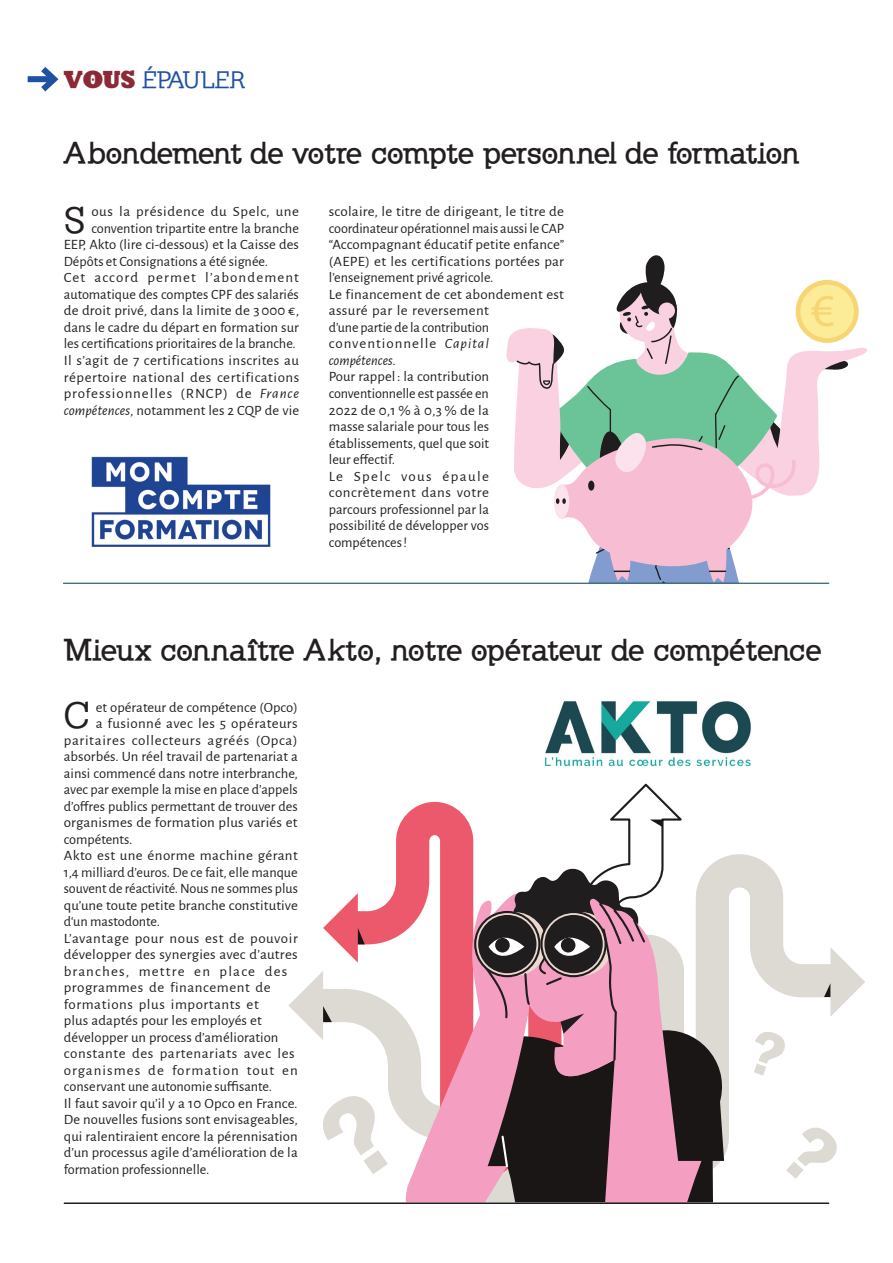
<style>
.page{position:relative;width:893px;height:1263px;background:#fff}
.page>*{position:absolute;margin:0;border:0;box-sizing:border-box;transform-origin:0 0}
.t1{font:45.75px "Myriad Pro";color:#f5d574}
.t2{font:500 39.15px "Klein Slabserif";color:#231f20}
.t3{font:700 31.5px "Klein Slabserif";letter-spacing:.02em;color:#231f20}
.t4{font:700 31.5px "Klein Slabserif";color:#231f20}
.t5{font:500 25.2px "Klein Slabserif";letter-spacing:-.015em;color:#1f51a3}
.t6{font:14.25px "Alegreya Sans";letter-spacing:.005em;color:#231f20}
.t7{font:14.25px/16.5px "Alegreya Sans";letter-spacing:.005em;color:#231f20;scale:1.05 1}
.t8{font:14.25px "Alegreya Sans";letter-spacing:.035em;color:#231f20;scale:1.05 1}
.t9{font:14.25px "Alegreya Sans";letter-spacing:.04em;color:#231f20;scale:1.05 1}
.t10{font:14.25px "Alegreya Sans";letter-spacing:.025em;color:#231f20;scale:1.05 1}
.t11{font:14.25px "Alegreya Sans";letter-spacing:.005em;color:#231f20;scale:1.04 1}
.t12{font:14.25px "Alegreya Sans";letter-spacing:.045em;color:#231f20;scale:1.05 1}
.t13{font:14.25px "Alegreya Sans";letter-spacing:.065em;color:#231f20;scale:1.05 1}
.t14{font:14.25px "Alegreya Sans";letter-spacing:.075em;color:#231f20;scale:1.05 1}
.t15{font:14.25px "Alegreya Sans";letter-spacing:.03em;color:#231f20;scale:1.05 1}
.t16{font:14.25px "Alegreya Sans";letter-spacing:.07em;color:#231f20;scale:1.05 1}
.t17{font:14.25px "Alegreya Sans";letter-spacing:.08em;color:#231f20;scale:1.05 1}
.s1{font-family:"Klein Slabserif Blax X";font-weight:400;color:#8b2a36}
.s2{font-style:italic}
</style>
<div class="page">
<div style="left:28px;top:76px;width:26px;height:6px;background:#1f51a3"></div>
<svg style="left:35px;top:67px;width:24px;height:25px"></svg>
<img style="left:544px;top:701px;width:207px;height:66px">
<svg style="left:64px;top:783px;width:801px;height:421px"></svg>
<img style="left:91px;top:456px;width:180px;height:91px">
<svg style="left:504px;top:255px;width:363px;height:329px"></svg>
<hr style="left:63px;top:583px;width:766px;height:1px;background:#013a54">
<h3 class="t5" style="left:64px;top:65px;width:183px"><span class="s1">VOUS</span> ÉPAULER</h3>
<h3 class="t4" style="left:64px;top:135px;width:737px">Abondement de votre compte personnel de formation</h3>
<h2 class="t2" style="left:64px;top:198px;width:23px">S</h2>
<p class="t9" style="left:91px;top:202px;width:199px">ous la présidence du Spelc, une</p>
<p class="t6" style="left:91px;top:219px;width:209px">convention tripartite entre la branche</p>
<p class="t6" style="left:64px;top:235px;width:237px">EEP, Akto (lire ci-dessous) et la Caisse des</p>
<p class="t6" style="left:64px;top:252px;width:206px">Dépôts et Consignations a été signée.</p>
<p class="t14" style="left:64px;top:268px;width:226px">Cet accord permet l’abondement</p>
<p class="t6" style="left:64px;top:285px;width:237px">automatique des comptes CPF des salariés</p>
<p class="t7" style="left:64px;top:302px;width:226px">de droit privé, dans la limite de 3 000 €,</p>
<p class="t6" style="left:64px;top:318px;width:237px">dans le cadre du départ en formation sur</p>
<p class="t6" style="left:64px;top:334px;width:233px">les certifications prioritaires de la branche.</p>
<p class="t10" style="left:64px;top:351px;width:225px">Il s’agit de 7 certifications inscrites au</p>
<p class="t8" style="left:64px;top:367px;width:226px">répertoire national des certifications</p>
<p class="t13" style="left:64px;top:384px;width:226px">professionnelles (RNCP) de <span class="s2">France</span></p>
<p class="t6" style="left:64px;top:400px;width:237px"><span class="s2">compétences</span>, notamment les 2 CQP de vie</p>
<p class="t7" style="left:329px;top:203px;width:226px">scolaire, le titre de dirigeant, le titre de coordinateur opérationnel mais aussi le CAP “Accompagnant éducatif petite enfance” (AEPE) et les certifications portées par l’enseignement privé agricole.<br>Le financement de cet abondement est assuré par le reversement<br>d’une partie de la contribution conventionnelle <span class="s2">Capital<br>compétences</span>.<br>Pour rappel : la contribution conventionnelle est passée en<br>2022 de 0,1 % à 0,3 % de la<br>masse salariale pour tous les établissements, quel que soit<br>leur effectif.<br>Le Spelc vous épaule concrètement dans votre<br>parcours professionnel par la<br>possibilité de développer vos compétences !</p>
<h1 class="t1" style="left:811px;top:283px;width:25px">€</h1>
<h3 class="t3" style="left:64px;top:631px;width:759px">Mieux connaître Akto, notre opérateur de compétence</h3>
<h2 class="t2" style="left:64px;top:693px;width:28px">C</h2>
<p class="t6" style="left:96px;top:697px;width:204px">et opérateur de compétence (Opco)</p>
<p class="t15" style="left:96px;top:714px;width:194px">a fusionné avec les 5 opérateurs</p>
<p class="t12" style="left:64px;top:730px;width:224px">paritaires collecteurs agréés (Opca)</p>
<p class="t6" style="left:64px;top:747px;width:236px">absorbés. Un réel travail de partenariat a</p>
<p class="t6" style="left:64px;top:763px;width:236px">ainsi commencé dans notre interbranche,</p>
<p class="t6" style="left:64px;top:780px;width:236px">avec par exemple la mise en place d’appels</p>
<p class="t6" style="left:64px;top:796px;width:235px">d’offres publics permettant de trouver des</p>
<p class="t7" style="left:64px;top:813px;width:224px">organismes de formation plus variés et</p>
<p class="t6" style="left:64px;top:829px;width:70px">compétents.</p>
<p class="t10" style="left:64px;top:846px;width:224px">Akto est une énorme machine gérant</p>
<p class="t6" style="left:64px;top:862px;width:236px">1,4 milliard d’euros. De ce fait, elle manque</p>
<p class="t6" style="left:64px;top:879px;width:236px">souvent de réactivité. Nous ne sommes plus</p>
<p class="t11" style="left:64px;top:895px;width:227px">qu’une toute petite branche constitutive</p>
<p class="t6" style="left:64px;top:912px;width:98px">d‘un mastodonte.</p>
<p class="t8" style="left:64px;top:928px;width:224px">L’avantage pour nous est de pouvoir</p>
<p class="t7" style="left:64px;top:945px;width:224px">développer des synergies avec d’autres</p>
<p class="t17" style="left:64px;top:961px;width:214px">branches, mettre en place des</p>
<p class="t8" style="left:64px;top:978px;width:199px">programmes de financement de</p>
<p class="t9" style="left:64px;top:994px;width:187px">formations plus importants et</p>
<p class="t11" style="left:64px;top:1011px;width:192px">plus adaptés pour les employés et</p>
<p class="t6" style="left:64px;top:1027px;width:216px">développer un process d’amélioration</p>
<p class="t9" style="left:64px;top:1044px;width:221px">constante des partenariats avec les</p>
<p class="t16" style="left:64px;top:1060px;width:224px">organismes de formation tout en</p>
<p class="t6" style="left:64px;top:1077px;width:210px">conservant une autonomie suffisante.</p>
<p class="t7" style="left:64px;top:1094px;width:224px">Il faut savoir qu’il y a 10 Opco en France.</p>
<p class="t6" style="left:64px;top:1110px;width:236px">De nouvelles fusions sont envisageables,</p>
<p class="t6" style="left:64px;top:1126px;width:235px">qui ralentiraient encore la pérennisation</p>
<p class="t6" style="left:64px;top:1143px;width:235px">d’un processus agile d’amélioration de la</p>
<p class="t6" style="left:64px;top:1159px;width:147px">formation professionnelle.</p>
</div>
